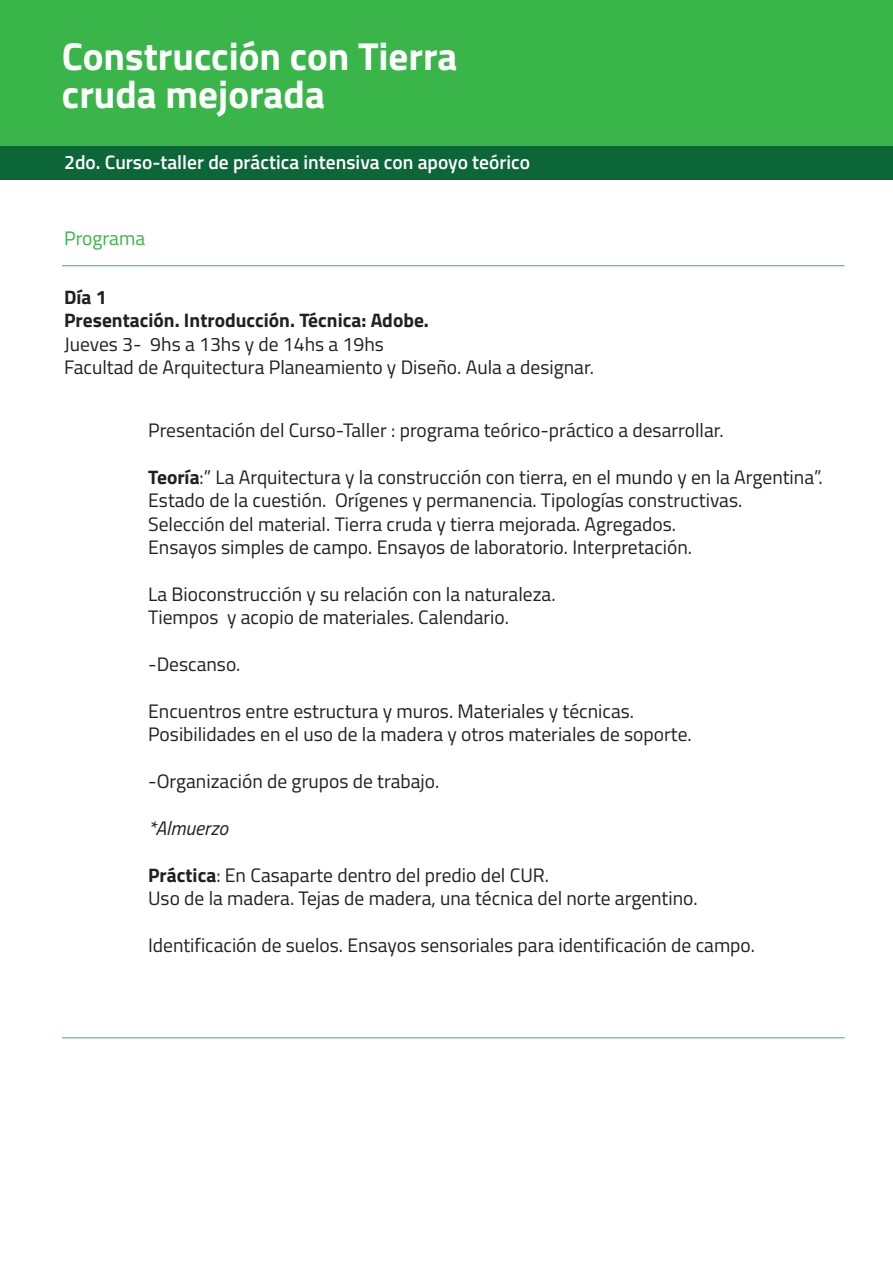
<style>
.page{position:relative;width:893px;height:1263px;background:#fff}
.page>*{position:absolute;margin:0;border:0;box-sizing:border-box;transform-origin:0 0}
.t1{font:700 39px/37.5px "Titillium Web";color:#fff}
.t2{font:19.5px/23.4px "Titillium Web";color:#231f20}
.t3{font:600 19.5px "Titillium Web";color:#fff}
.t4{font:700 19.5px/23.4px "Titillium Web";color:#231f20}
.t5{font:italic 19.5px "Titillium Web";color:#231f20}
.t6{font:19.5px "Titillium Web";color:#3ab54a}
.s1{font-weight:700}
</style>
<div class="page">
<div style="left:0;top:0;width:893px;height:146px;background:#3ab54a"></div>
<div style="left:0;top:146px;width:893px;height:34px;background:#0c6638"></div>
<hr style="left:62px;top:265px;width:783px;height:1px;background:#3ab54a">
<hr style="left:62px;top:1037px;width:783px;height:1px;background:#3ab54a">
<h1 class="t1" style="left:62px;top:36px;width:397px">Construcción con Tierra cruda mejorada</h1>
<p class="t3" style="left:64px;top:148px;width:467px">2do. Curso-taller de práctica intensiva con apoyo teórico</p>
<p class="t6" style="left:64px;top:224px;width:83px">Programa</p>
<p class="t4" style="left:64px;top:284px;width:366px">Día 1<br>Presentación. Introducción. Técnica: Adobe.</p>
<p class="t2" style="left:64px;top:331px;width:531px">Jueves 3- 9hs a 13hs y de 14hs a 19hs<br>Facultad de Arquitectura Planeamiento y Diseño. Aula a designar.</p>
<p class="t2" style="left:148px;top:418px;width:577px">Presentación del Curso-Taller : programa teórico-práctico a desarrollar.</p>
<p class="t2" style="left:148px;top:464px;width:676px"><span class="s1">Teoría</span>:” La Arquitectura y la construcción con tierra, en el mundo y en la Argentina”.<br>Estado de la cuestión. Orígenes y permanencia. Tipologías constructivas.<br>Selección del material. Tierra cruda y tierra mejorada. Agregados.<br>Ensayos simples de campo. Ensayos de laboratorio. Interpretación.</p>
<p class="t2" style="left:148px;top:581px;width:409px">La Bioconstrucción y su relación con la naturaleza.<br>Tiempos y acopio de materiales. Calendario.</p>
<p class="t2" style="left:148px;top:652px;width:94px">-Descanso.</p>
<p class="t2" style="left:148px;top:698px;width:545px">Encuentros entre estructura y muros. Materiales y técnicas.<br>Posibilidades en el uso de la madera y otros materiales de soporte.</p>
<p class="t2" style="left:148px;top:769px;width:293px">-Organización de grupos de trabajo.</p>
<p class="t5" style="left:148px;top:814px;width:81px">*Almuerzo</p>
<p class="t2" style="left:148px;top:862px;width:551px"><span class="s1">Práctica</span>: En Casaparte dentro del predio del CUR.<br>Uso de la madera. Tejas de madera, una técnica del norte argentino.</p>
<p class="t2" style="left:148px;top:932px;width:608px">Identificación de suelos. Ensayos sensoriales para identificación de campo.</p>
</div>
